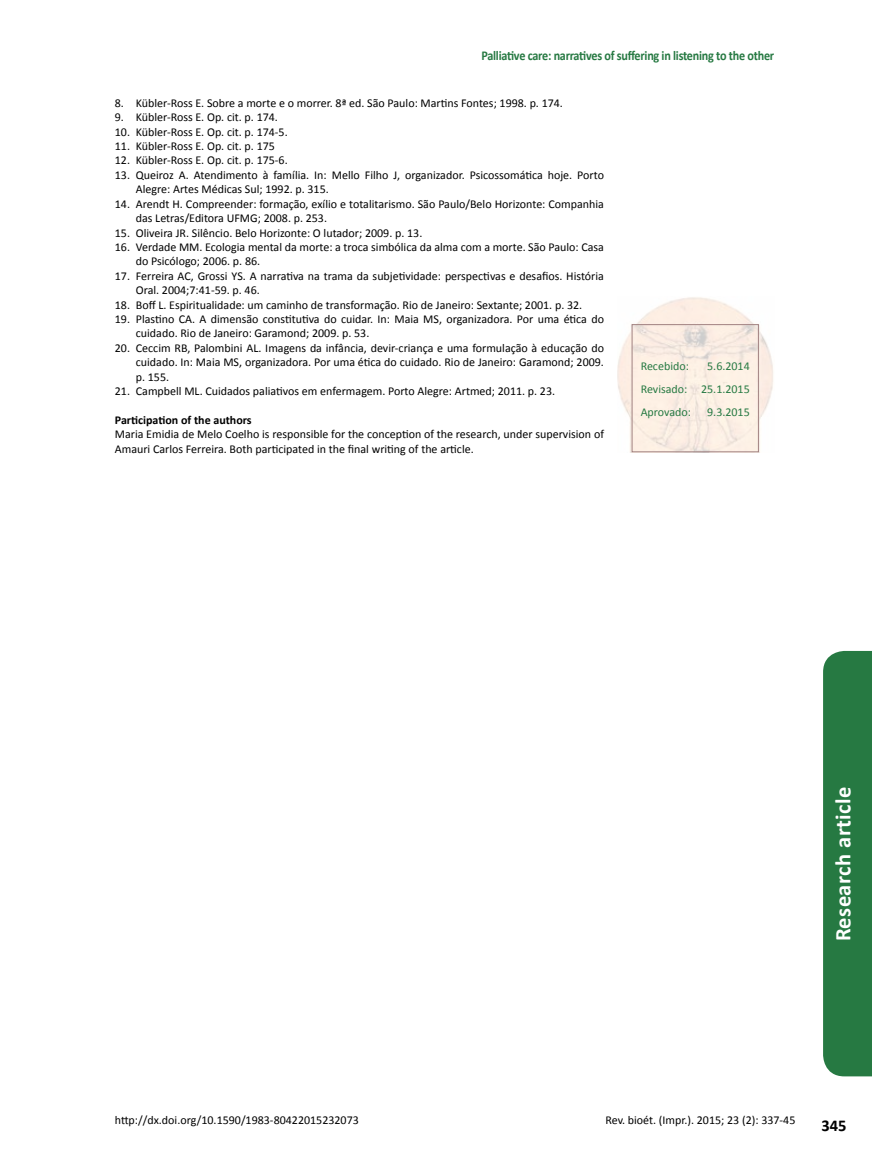
<style>
.page{position:relative;width:872px;height:1170px;background:#fff}
.page>*{position:absolute;margin:0;border:0;box-sizing:border-box;transform-origin:0 0}
.t1{font:700 22.5px "Calibri";letter-spacing:.02em;color:#fff}
.t2{font:700 16.5px "Calibri";color:#000}
.t3{font:700 13.5px "Calibri";letter-spacing:-.02em;color:#267942;scale:.9 1}
.t4{font:12px/14.4px "Calibri";color:#000}
.t5{font:12px/23px "Calibri";color:#267942;text-align:justify}
.t6{font:700 12px "Calibri";color:#000}
</style>
<div class="page">
<img style="left:617px;top:297px;width:156px;height:155px">
<div style="left:632px;top:324px;width:126px;height:128px;border:1px solid #a38483"></div>
<div style="left:823px;top:651px;width:49px;height:425px;background:#267942"></div>
<p class="t3" style="left:481px;top:47px;width:327px">Palliative care: narratives of suffering in listening to the other</p>
<p class="t4" style="left:115px;top:96px;width:449px">8. Kübler-Ross E. Sobre a morte e o morrer. 8ª ed. São Paulo: Martins Fontes; 1998. p. 174.</p>
<p class="t4" style="left:115px;top:110px;width:165px">9. Kübler-Ross E. Op. cit. p. 174.</p>
<p class="t4" style="left:115px;top:124px;width:174px">10. Kübler-Ross E. Op. cit. p. 174-5.</p>
<p class="t4" style="left:115px;top:139px;width:162px">11. Kübler-Ross E. Op. cit. p. 175</p>
<p class="t4" style="left:115px;top:153px;width:174px">12. Kübler-Ross E. Op. cit. p. 175-6.</p>
<p class="t4" style="left:136px;top:168px;width:469px;text-indent:-21px">13. Queiroz A. Atendimento à família. In: Mello Filho J, organizador. Psicossomática hoje. Porto<br>Alegre: Artes Médicas Sul; 1992. p. 315.</p>
<p class="t4" style="left:136px;top:196px;width:469px;text-indent:-21px">14. Arendt H. Compreender: formação, exílio e totalitarismo. São Paulo/Belo Horizonte: Companhia das Letras/Editora UFMG; 2008. p. 253.</p>
<p class="t4" style="left:115px;top:225px;width:309px">15. Oliveira JR. Silêncio. Belo Horizonte: O lutador; 2009. p. 13.</p>
<p class="t4" style="left:136px;top:240px;width:469px;text-indent:-21px">16. Verdade MM. Ecologia mental da morte: a troca simbólica da alma com a morte. São Paulo: Casa do Psicólogo; 2006. p. 86.</p>
<p class="t4" style="left:136px;top:268px;width:469px;text-indent:-21px">17. Ferreira AC, Grossi YS. A narrativa na trama da subjetividade: perspectivas e desafios. História<br>Oral. 2004;7:41-59. p. 46.</p>
<p class="t4" style="left:115px;top:297px;width:469px">18. Boff L. Espiritualidade: um caminho de transformação. Rio de Janeiro: Sextante; 2001. p. 32.</p>
<p class="t4" style="left:136px;top:312px;width:469px;text-indent:-21px">19. Plastino CA. A dimensão constitutiva do cuidar. In: Maia MS, organizadora. Por uma ética do cuidado. Rio de Janeiro: Garamond; 2009. p. 53.</p>
<p class="t4" style="left:136px;top:340px;width:469px;text-align:justify;text-indent:-21px">20. Ceccim RB, Palombini AL. Imagens da infância, devir-criança e uma formulação à educação do cuidado. In: Maia MS, organizadora. Por uma ética do cuidado. Rio de Janeiro: Garamond; 2009. p. 155.</p>
<p class="t4" style="left:115px;top:384px;width:442px">21. Campbell ML. Cuidados paliativos em enfermagem. Porto Alegre: Artmed; 2011. p. 23.</p>
<p class="t6" style="left:115px;top:412px;width:138px">Participation of the authors</p>
<p class="t4" style="left:115px;top:427px;width:490px">Maria Emidia de Melo Coelho is responsible for the conception of the research, under supervision of<br>Amauri Carlos Ferreira. Both participated in the final writing of the article.</p>
<p class="t5" style="left:640px;top:354px;width:50px">Recebido:</p>
<p class="t5" style="left:640px;top:354px;width:111px;text-indent:66px">5.6.2014<br>Revisado: 25.1.2015<br>Aprovado:</p>
<p class="t5" style="left:707px;top:400px;width:44px">9.3.2015</p>
<p class="t4" style="left:115px;top:1113px;width:245px">http://dx.doi.org/10.1590/1983-80422015232073</p>
<h1 class="t1" style="left:828px;top:941px;width:156px;rotate:-90deg">Research article</h1>
<p class="t4" style="left:605px;top:1113px;width:191px">Rev. bioét. (Impr.). 2015; 23 (2): 337-45</p>
<h2 class="t2" style="left:821px;top:1115px;width:27px">345</h2>
</div>
